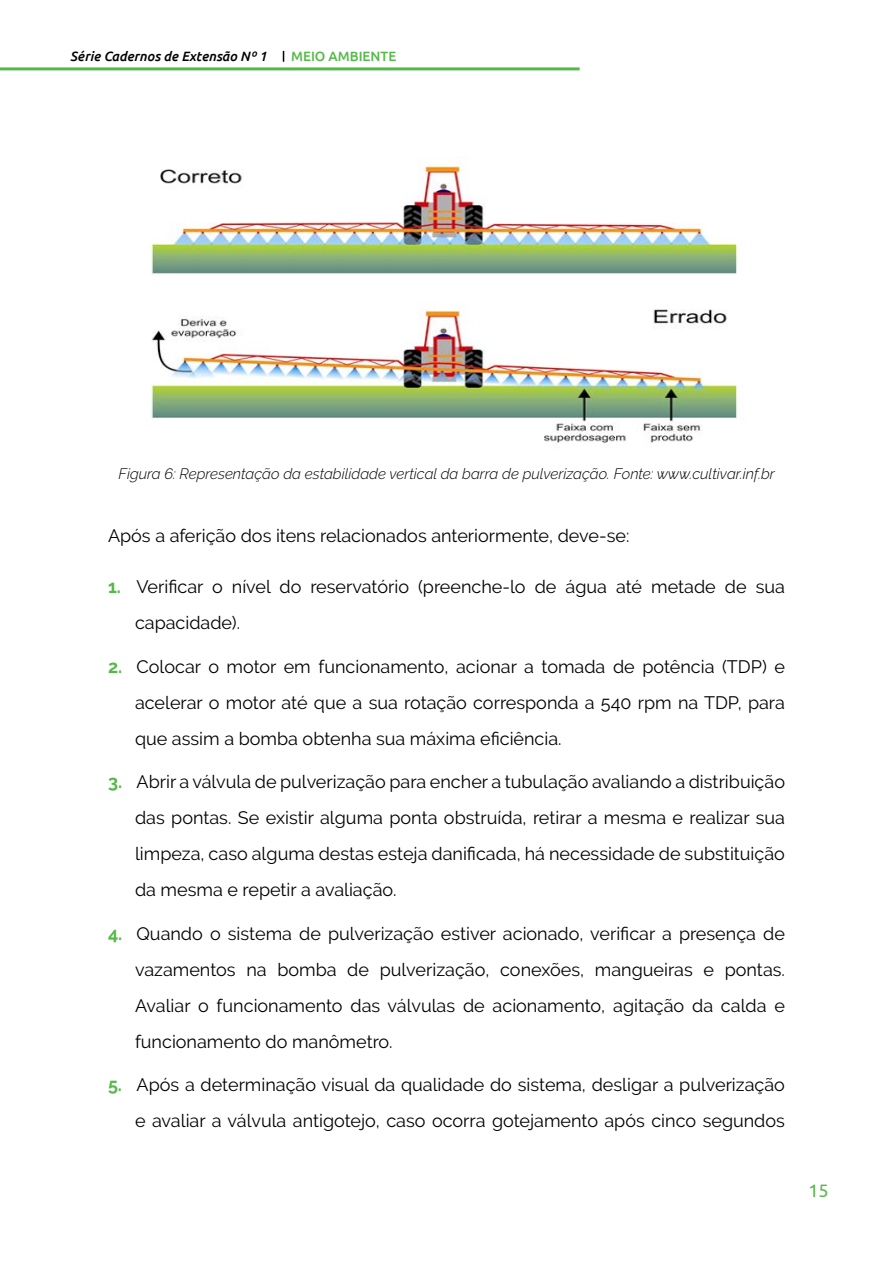
<style>
.page{position:relative;width:893px;height:1263px;background:#fff}
.page>*{position:absolute;margin:0;border:0;box-sizing:border-box;transform-origin:0 0}
.t1{font:18px/36px "Raleway";color:#000;text-align:justify}
.t2{font:18px "Ubuntu";color:#54b948}
.t3{font:italic 300 15px "Raleway";color:#000}
.t4{font:italic 500 13.5px "Ubuntu";color:#000}
.t5{font:500 13.5px "Ubuntu";color:#54b948}
.s1{font-weight:700;color:#54b948}
</style>
<div class="page">
<hr style="left:0;top:67px;width:580px;height:3px;background:#54b948">
<img style="left:151px;top:164px;width:587px;height:284px">
<p class="t4" style="left:70px;top:48px;width:198px">Série Cadernos de Extensão Nº 1</p>
<p class="t5" style="left:291px;top:48px;width:107px">MEIO AMBIENTE</p>
<p class="t3" style="left:118px;top:465px;width:658px">Figura 6: Representação da estabilidade vertical da barra de pulverização. Fonte: www.cultivar.inf.br</p>
<p class="t1" style="left:108px;top:518px;width:523px">Após a aferição dos itens relacionados anteriormente, deve-se:</p>
<p class="t1" style="left:135px;top:569px;width:651px;text-indent:-27px"><span class="s1">1.</span> Verificar o nível do reservatório (preenche-lo de água até metade de sua capacidade).</p>
<p class="t1" style="left:135px;top:648px;width:651px;text-indent:-27px"><span class="s1">2.</span> Colocar o motor em funcionamento, acionar a tomada de potência (TDP) e acelerar o motor até que a sua rotação corresponda a 540 rpm na TDP, para que assim a bomba obtenha sua máxima eficiência.</p>
<p class="t1" style="left:135px;top:764px;width:651px;text-indent:-27px"><span class="s1">3.</span> Abrir a válvula de pulverização para encher a tubulação avaliando a distribuição das pontas. Se existir alguma ponta obstruída, retirar a mesma e realizar sua limpeza, caso alguma destas esteja danificada, há necessidade de substituição da mesma e repetir a avaliação.</p>
<p class="t1" style="left:135px;top:915px;width:651px;text-indent:-27px"><span class="s1">4.</span> Quando o sistema de pulverização estiver acionado, verificar a presença de vazamentos na bomba de pulverização, conexões, mangueiras e pontas.<br>Avaliar o funcionamento das válvulas de acionamento, agitação da calda e funcionamento do manômetro.</p>
<p class="t1" style="left:108px;top:1067px;width:678px;text-align:right"><span class="s1">5.</span> Após a determinação visual da qualidade do sistema, desligar a pulverização e avaliar a válvula antigotejo, caso ocorra gotejamento após cinco segundos</p>
<p class="t2" style="left:808px;top:1179px;width:22px">15</p>
</div>
